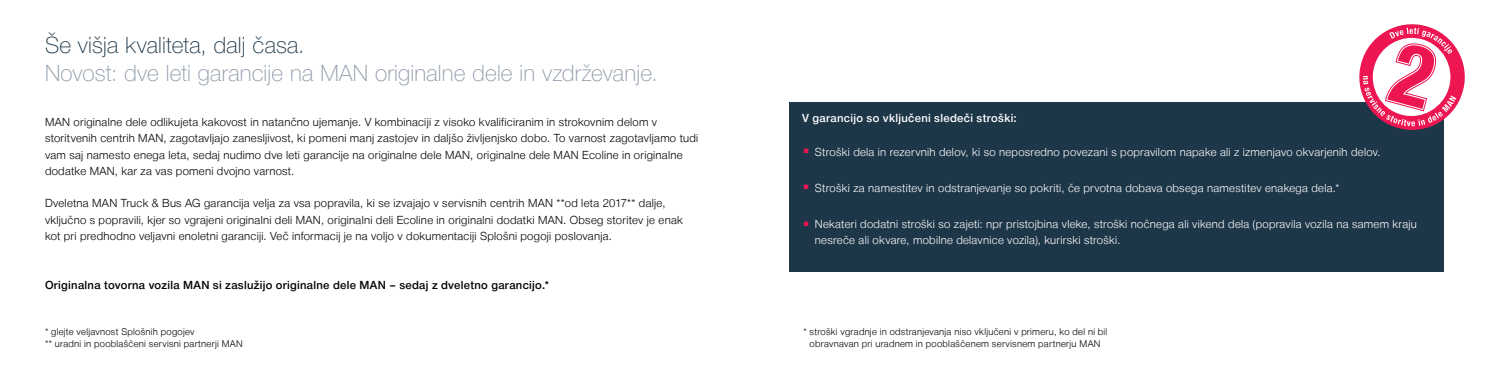
<style>
.page{position:relative;width:1489px;height:373px;background:#fff}
.page>*{position:absolute;margin:0;border:0;box-sizing:border-box;transform-origin:0 0}
.t1{font:100 22.5px "Man Global";letter-spacing:.01em;color:#8d9aa8}
.t2{font:100 22.5px "Man Global";letter-spacing:.01em;color:#1d3648}
.t3{font:300 11.25px/16.2px "Man Global";letter-spacing:.025em;color:#000}
.t4{font:300 11.25px/16.2px "Man Global";letter-spacing:.025em;color:#fff}
.t5{font:500 11.25px "Man Global";letter-spacing:.025em;color:#000}
.t6{font:500 11.25px "Man Global";letter-spacing:.03em;color:#fff}
.t7{font:300 9.38px/11.2px "Man Global";letter-spacing:.03em;color:#000}
</style>
<div class="page">
<div style="left:789px;top:102px;width:654px;height:169px;background:#1d3648"></div>
<svg style="left:1359px;top:24px;width:106px;height:111px"></svg>
<h1 class="t2" style="left:45px;top:32px;width:261px">Še višja kvaliteta, dalj časa.</h1>
<h1 class="t1" style="left:45px;top:60px;width:614px">Novost: dve leti garancije na MAN originalne dele in vzdrževanje.</h1>
<p class="t3" style="left:45px;top:114px;width:655px">MAN originalne dele odlikujeta kakovost in natančno ujemanje. V kombinaciji z visoko kvalificiranim in strokovnim delom v storitvenih centrih MAN, zagotavljajo zanesljivost, ki pomeni manj zastojev in daljšo življenjsko dobo. To varnost zagotavljamo tudi vam saj namesto enega leta, sedaj nudimo dve leti garancije na originalne dele MAN, originalne dele MAN Ecoline in originalne dodatke MAN, kar za vas pomeni dvojno varnost.</p>
<p class="t3" style="left:45px;top:195px;width:639px">Dveletna MAN Truck &amp; Bus AG garancija velja za vsa popravila, ki se izvajajo v servisnih centrih MAN **od leta 2017** dalje, vključno s popravili, kjer so vgrajeni originalni deli MAN, originalni deli Ecoline in originalni dodatki MAN. Obseg storitev je enak kot pri predhodno veljavni enoletni garanciji. Več informacij je na voljo v dokumentaciji Splošni pogoji poslovanja.</p>
<p class="t5" style="left:45px;top:278px;width:505px">Originalna tovorna vozila MAN si zaslužijo originalne dele MAN – sedaj z dveletno garancijo.*</p>
<p class="t6" style="left:802px;top:112px;width:216px">V garancijo so vključeni sledeči stroški:</p>
<p class="t4" style="left:803px;top:143px;width:578px"><sup>■</sup> Stroški dela in rezervnih delov, ki so neposredno povezani s popravilom napake ali z izmenjavo okvarjenih delov.</p>
<p class="t4" style="left:803px;top:179px;width:537px"><sup>■</sup> Stroški za namestitev in odstranjevanje so pokriti, če prvotna dobava obsega namestitev enakega dela.*</p>
<p class="t4" style="left:814px;top:215px;width:603px;text-indent:-11px"><sup>■</sup> Nekateri dodatni stroški so zajeti: npr pristojbina vleke, stroški nočnega ali vikend dela (popravila vozila na samem kraju nesreče ali okvare, mobilne delavnice vozila), kurirski stroški.</p>
<p class="t7" style="left:45px;top:326px;width:199px">* glejte veljavnost Splošnih pogojev<br>** uradni in pooblaščeni servisni partnerji MAN</p>
<p class="t7" style="left:803px;top:326px;width:305px;text-align:center">* stroški vgradnje in odstranjevanja niso vključeni v primeru, ko del ni bil obravnavan pri uradnem in pooblaščenem servisnem partnerju MAN</p>
</div>
